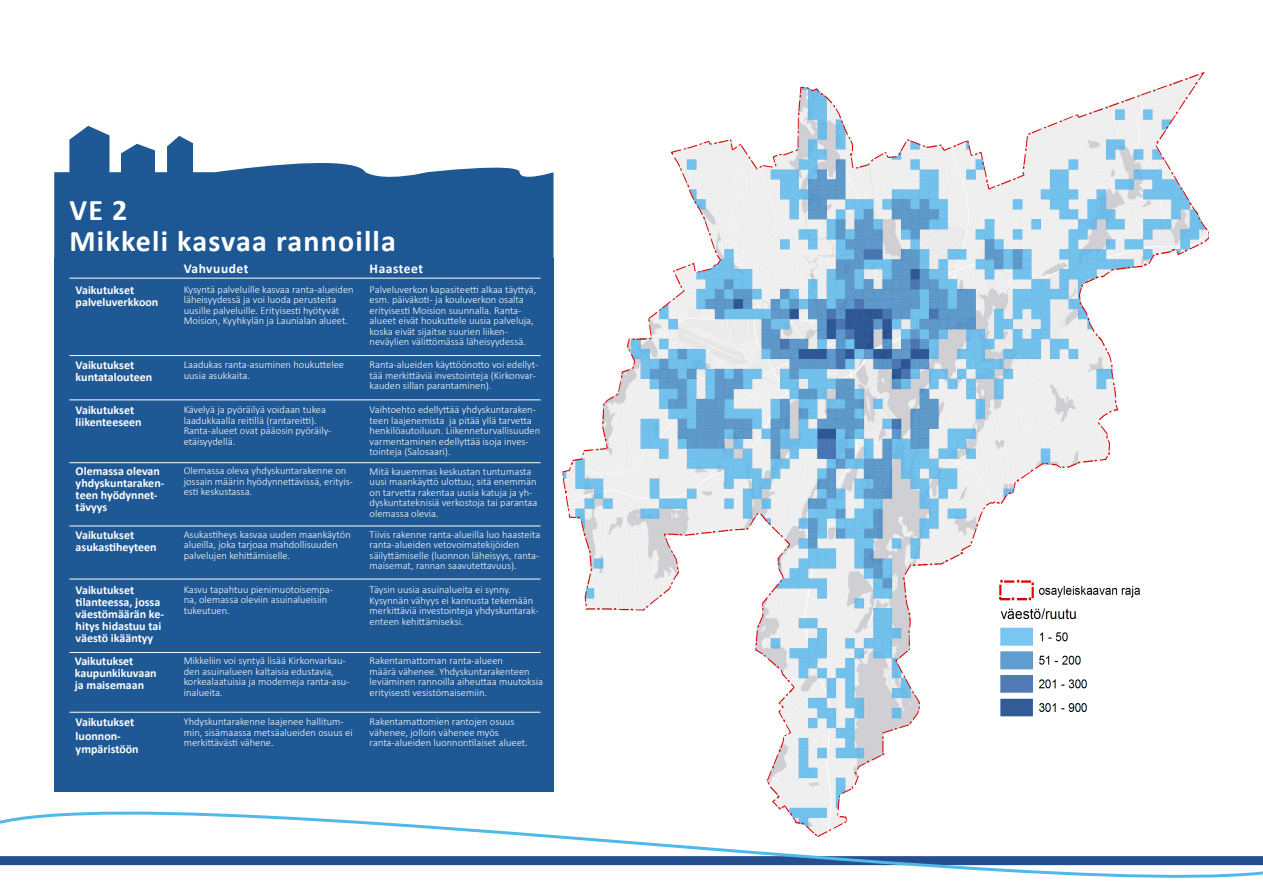
<style>
.page{position:relative;width:1263px;height:893px;background:#fff}
.page>*{position:absolute;margin:0;border:0;box-sizing:border-box;transform-origin:0 0}
.numerot{font:700 30px "Calibri";letter-spacing:.04em;color:#fff}
.numerot-2{font:700 13.5px "Calibri";letter-spacing:.04em;color:#fff}
.numerot-3{font:700 12px/12px "Calibri";color:#fff}
.numerot-4{font:300 10.5px/10.5px "Calibri";color:#fff}
</style>
<div class="page">
<svg style="left:0;top:742px;width:1263px;height:136px"></svg>
<img style="left:562px;top:71px;width:647px;height:768px">
<svg style="left:54px;top:151px;width:499px;height:107px;background:#3f71a4"></svg>
<svg style="left:69px;top:126px;width:40px;height:57px;background:#3569a0"></svg>
<svg style="left:121px;top:144px;width:34px;height:39px"></svg>
<svg style="left:167px;top:136px;width:26px;height:44px"></svg>
<div style="left:54px;top:258px;width:499px;height:534px;background:#1e5895"></div>
<hr style="left:69px;top:278px;width:472px;height:1px;background:#fff">
<hr style="left:69px;top:355px;width:472px;height:1px;background:#fff">
<hr style="left:69px;top:399px;width:472px;height:1px;background:#fff">
<hr style="left:69px;top:462px;width:472px;height:1px;background:#fff">
<hr style="left:69px;top:526px;width:472px;height:1px;background:#fff">
<hr style="left:69px;top:579px;width:472px;height:1px;background:#fff">
<hr style="left:69px;top:652px;width:472px;height:1px;background:#fff">
<hr style="left:69px;top:712px;width:472px;height:1px;background:#fff">
<div style="left:952px;top:568px;width:44px;height:156px;background:#fff"></div>
<div style="left:993px;top:558px;width:154px;height:20px;background:#fff"></div>
<div style="left:1142px;top:576px;width:85px;height:148px;background:#fff"></div>
<div style="left:993px;top:718px;width:154px;height:20px;background:#fff"></div>
<p class="numerot" style="left:69px;top:190px;width:59px">VE 2</p>
<p class="numerot" style="left:69px;top:222px;width:328px">Mikkeli kasvaa rannoilla</p>
<p class="numerot-2" style="left:184px;top:260px;width:66px">Vahvuudet</p>
<p class="numerot-2" style="left:370px;top:260px;width:55px">Haasteet</p>
<p class="numerot-3" style="left:76px;top:284px;width:60px">Vaikutukset</p>
<p class="numerot-3" style="left:76px;top:296px;width:84px">palveluverkkoon</p>
<p class="numerot-4" style="left:184px;top:284px;width:171px">Kysyntä palveluille kasvaa ranta-alueiden läheisyydessä ja voi luoda perusteita uusille palveluille. Erityisesti hyötyvät Moision, Kyyhkylän ja Launialan alueet.</p>
<p class="numerot-4" style="left:370px;top:284px;width:168px">Palveluverkon kapasiteetti alkaa täyttyä, esm. päiväkoti- ja kouluverkon osalta</p>
<p class="numerot-4" style="left:370px;top:305px;width:153px">erityisesti Moision suunnalla. Ranta-</p>
<p class="numerot-4" style="left:370px;top:315px;width:166px">alueet eivät houkuttele uusia palveluja, koska eivät sijaitse suurien liiken&shy;neväylien välittömässä läheisyydessä.</p>
<p class="numerot-3" style="left:76px;top:359px;width:60px">Vaikutukset</p>
<p class="numerot-3" style="left:76px;top:371px;width:78px">kuntatalouteen</p>
<p class="numerot-3" style="left:76px;top:404px;width:60px">Vaikutukset</p>
<p class="numerot-3" style="left:76px;top:416px;width:68px">liikenteeseen</p>
<p class="numerot-3" style="left:76px;top:465px;width:90px">Olemassa olevan yhdyskuntaraken&shy;teen hyödynnet&shy;tävyys</p>
<p class="numerot-3" style="left:76px;top:529px;width:83px">Vaikutukset asukastiheyteen</p>
<p class="numerot-3" style="left:76px;top:584px;width:90px">Vaikutukset tilanteessa, jossa väestömäärän ke&shy;hitys hidastuu tai väestö ikääntyy</p>
<p class="numerot-3" style="left:75px;top:655px;width:83px">Vaikutukset kaupunkikuvaan ja maisemaan</p>
<p class="numerot-3" style="left:76px;top:716px;width:60px">Vaikutukset</p>
<p class="numerot-3" style="left:76px;top:730px;width:47px">luonnon-</p>
<p class="numerot-3" style="left:76px;top:743px;width:65px">ympäristöön</p>
<p class="numerot-4" style="left:184px;top:359px;width:162px">Laadukas ranta-asuminen houkuttelee uusia asukkaita.</p>
<p class="numerot-4" style="left:370px;top:359px;width:170px">Ranta-alueiden käyttöönotto voi edellyt&shy;tää merkittäviä investointeja (Kirkonvar-</p>
<p class="numerot-4" style="left:370px;top:380px;width:123px">kauden sillan parantaminen).</p>
<p class="numerot-4" style="left:184px;top:404px;width:144px">Kävelyä ja pyöräilyä voidaan tukea laadukkaalla reitillä (rantareitti).</p>
<p class="numerot-4" style="left:184px;top:425px;width:149px">Ranta-alueet ovat pääosin pyöräily&shy;etäisyydellä.</p>
<p class="numerot-4" style="left:370px;top:404px;width:172px">Vaihtoehto edellyttää yhdyskuntaraken&shy;teen laajenemista ja pitää yllä tarvetta henkilöautoiluun. Liikenneturvallisuuden varmentaminen edellyttää isoja inves&shy;tointeja (Salosaari).</p>
<p class="numerot-4" style="left:184px;top:465px;width:171px">Olemassa oleva yhdyskuntarakenne on jossain määrin hyödynnettävissä, erityis&shy;esti keskustassa.</p>
<p class="numerot-4" style="left:370px;top:466px;width:169px">Mitä kauemmas keskustan tuntumasta uusi maankäyttö ulottuu, sitä enemmän on tarvetta rakentaa uusia katuja ja yh&shy;dyskuntateknisiä verkostoja tai parantaa olemassa olevia.</p>
<p class="numerot-4" style="left:184px;top:529px;width:169px">Asukastiheys kasvaa uuden maankäytön alueilla, joka tarjoaa mahdollisuuden palvelujen kehittämiselle.</p>
<p class="numerot-4" style="left:370px;top:529px;width:172px">Tiivis rakenne ranta-alueilla luo haasteita ranta-alueiden vetovoimatekijöiden säilyttämiselle (luonnon läheisyys, ranta&shy;maisemat, rannan saavutettavuus).</p>
<p class="numerot-4" style="left:184px;top:584px;width:151px">Kasvu tapahtuu pienimuotoisempa&shy;na, olemassa oleviin asuinalueisiin tukeutuen.</p>
<p class="numerot-4" style="left:370px;top:584px;width:170px">Täysin uusia asuinalueita ei synny.<br>Kysynnän vähyys ei kannusta tekemään merkittäviä investointeja yhdyskuntarak&shy;enteen kehittämiseksi.</p>
<p class="numerot-4" style="left:184px;top:655px;width:167px">Mikkeliin voi syntyä lisää Kirkonvarkau&shy;den asuinalueen kaltaisia edustavia, korkealaatuisia ja moderneja ranta-asu&shy;inalueita.</p>
<p class="numerot-4" style="left:370px;top:655px;width:175px">Rakentamattoman ranta-alueen<br>määrä vähenee. Yhdyskuntarakenteen leviäminen rannoilla aiheuttaa muutoksia erityisesti vesistömaisemiin.</p>
<p class="numerot-4" style="left:184px;top:716px;width:171px">Yhdyskuntarakenne laajenee hallitum&shy;min, sisämaassa metsäalueiden osuus ei merkittävästi vähene.</p>
<p class="numerot-4" style="left:370px;top:716px;width:146px">Rakentamattomien rantojen osuus</p>
<p class="numerot-4" style="left:370px;top:727px;width:131px">vähenee, jolloin vähenee myös</p>
<p class="numerot-4" style="left:370px;top:737px;width:160px">ranta-alueiden luonnontilaiset alueet.</p>
</div>
